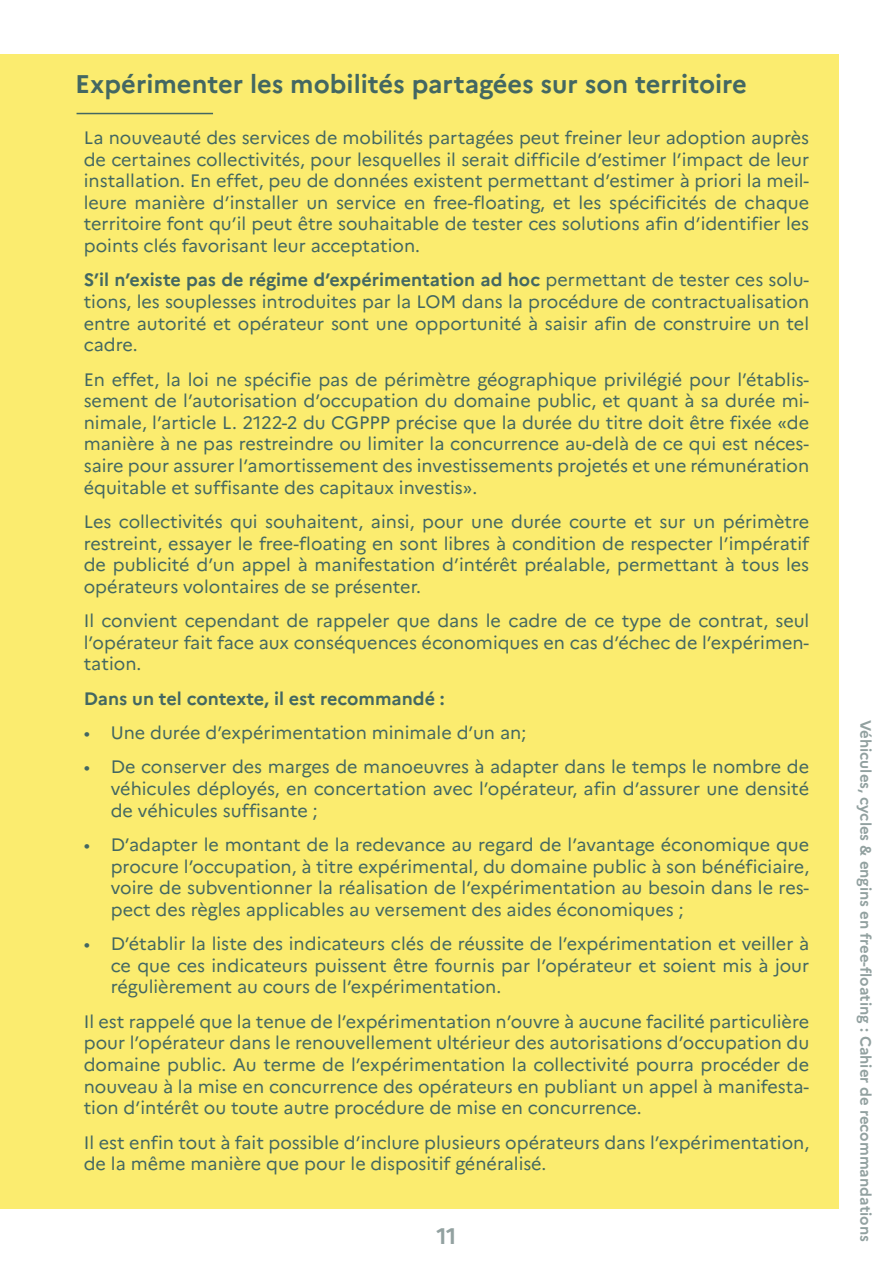
<style>
.page{position:relative;width:893px;height:1263px;background:#fff}
.page>*{position:absolute;margin:0;border:0;box-sizing:border-box;transform-origin:0 0}
.Titre_2{font:700 25.5px "Marianne";color:#436762}
.Numéro_de_page{font:700 22.5px "Marianne";color:#92a1a0}
.Style_de_paragraphe{font:18px/21.6px "Marianne";color:#436762;text-align:justify}
.Style_de_paragraphe-2{font:700 18px "Marianne";color:#436762}
.Rappel_Titre_Princip{font:700 15px "Marianne";color:#92a1a0}
.s1{font-weight:700}
</style>
<div class="page">
<div style="left:0;top:54px;width:839px;height:1155px;background:#fbec6f"></div>
<hr style="left:77px;top:113px;width:136px;height:1px;background:#436762">
<p class="Titre_2" style="left:75px;top:69px;width:673px">Expérimenter les mobilités partagées sur son territoire</p>
<p class="Style_de_paragraphe" style="left:84px;top:127px;width:727px">La nouveauté des services de mobilités partagées peut freiner leur adoption auprès de certaines collectivités, pour lesquelles il serait difficile d’estimer l’impact de leur installation. En effet, peu de données existent permettant d’estimer à priori la meil&shy;leure manière d’installer un service en free-floating, et les spécificités de chaque territoire font qu’il peut être souhaitable de tester ces solutions afin d’identifier les points clés favorisant leur acceptation.</p>
<p class="Style_de_paragraphe" style="left:84px;top:269px;width:727px"><span class="s1">S’il n’existe pas de régime d’expérimentation ad hoc</span> permettant de tester ces solu&shy;tions, les souplesses introduites par la LOM dans la procédure de contractualisation entre autorité et opérateur sont une opportunité à saisir afin de construire un tel cadre.</p>
<p class="Style_de_paragraphe" style="left:84px;top:368px;width:727px">En effet, la loi ne spécifie pas de périmètre géographique privilégié pour l’établis&shy;sement de l’autorisation d’occupation du domaine public, et quant à sa durée mi&shy;nimale, l’article L. 2122-2 du CGPPP précise que la durée du titre doit être fixée «de manière à ne pas restreindre ou limiter la concurrence au-delà de ce qui est néces&shy;saire pour assurer l’amortissement des investissements projetés et une rémunération équitable et suffisante des capitaux investis».</p>
<p class="Style_de_paragraphe" style="left:84px;top:511px;width:727px">Les collectivités qui souhaitent, ainsi, pour une durée courte et sur un périmètre restreint, essayer le free-floating en sont libres à condition de respecter l’impératif de publicité d’un appel à manifestation d’intérêt préalable, permettant à tous les opérateurs volontaires de se présenter.</p>
<p class="Style_de_paragraphe" style="left:84px;top:610px;width:727px">Il convient cependant de rappeler que dans le cadre de ce type de contrat, seul l’opérateur fait face aux conséquences économiques en cas d’échec de l’expérimen&shy;tation.</p>
<p class="Style_de_paragraphe-2" style="left:84px;top:687px;width:363px">Dans un tel contexte, il est recommandé :</p>
<p class="Style_de_paragraphe" style="left:84px;top:722px;width:444px">• Une durée d’expérimentation minimale d’un an;</p>
<p class="Style_de_paragraphe" style="left:111px;top:756px;width:700px;text-indent:-27px">• De conserver des marges de manoeuvres à adapter dans le temps le nombre de véhicules déployés, en concertation avec l’opérateur, afin d’assurer une densité de véhicules suffisante ;</p>
<p class="Style_de_paragraphe" style="left:111px;top:834px;width:700px;text-indent:-27px">• D’adapter le montant de la redevance au regard de l’avantage économique que procure l’occupation, à titre expérimental, du domaine public à son bénéficiaire, voire de subventionner la réalisation de l’expérimentation au besoin dans le res&shy;pect des règles applicables au versement des aides économiques ;</p>
<p class="Style_de_paragraphe" style="left:111px;top:933px;width:700px;text-indent:-27px">• D’établir la liste des indicateurs clés de réussite de l’expérimentation et veiller à ce que ces indicateurs puissent être fournis par l’opérateur et soient mis à jour régulièrement au cours de l’expérimentation.</p>
<p class="Style_de_paragraphe" style="left:84px;top:1010px;width:727px">Il est rappelé que la tenue de l’expérimentation n’ouvre à aucune facilité particulière pour l’opérateur dans le renouvellement ultérieur des autorisations d’occupation du domaine public. Au terme de l’expérimentation la collectivité pourra procéder de nouveau à la mise en concurrence des opérateurs en publiant un appel à manifesta&shy;tion d’intérêt ou toute autre procédure de mise en concurrence.</p>
<p class="Style_de_paragraphe" style="left:84px;top:1131px;width:727px">Il est enfin tout à fait possible d’inclure plusieurs opérateurs dans l’expérimentation, de la même manière que pour le dispositif généralisé.</p>
<p class="Numéro_de_page" style="left:436px;top:1223px;width:22px">11</p>
<p class="Rappel_Titre_Princip" style="left:875px;top:720px;width:524px;rotate:90deg">Véhicules, cycles &amp; engins en free-floating : Cahier de recommandations</p>
</div>
